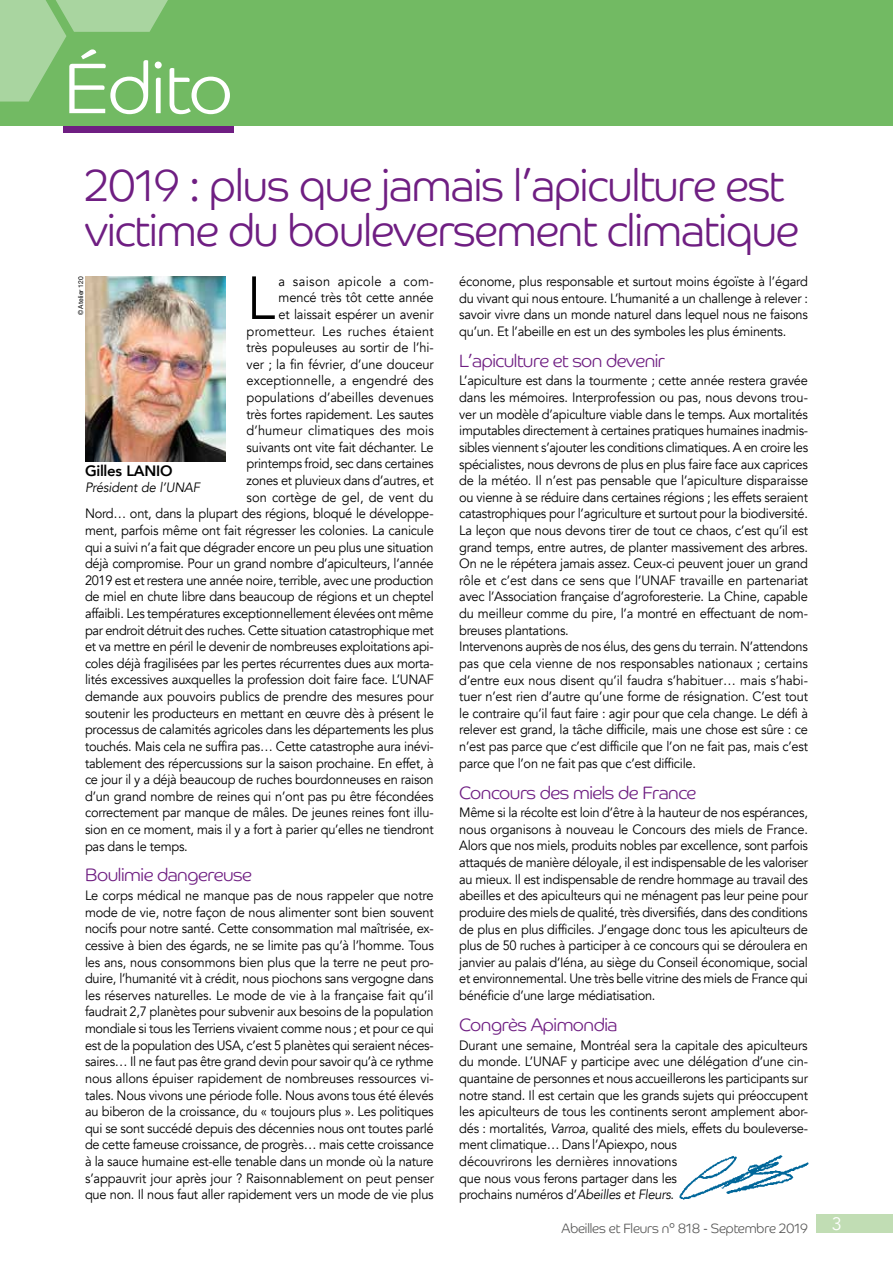
<style>
.page{position:relative;width:893px;height:1263px;background:#fff}
.page>*{position:absolute;margin:0;border:0;box-sizing:border-box;transform-origin:0 0}
.t1{font:300 72px "Co Headline";letter-spacing:-.02em;color:#fff}
.t2{font:300 60.15px "Avenir";color:#000;scale:.95 1}
.t3{font:300 45px/45px "Co Headline";letter-spacing:-.02em;color:#6f1e82;scale:.95 1}
.t4{font:300 18px "Co Headline";letter-spacing:-.025em;color:#6f1e82}
.t5{font:18px "Avenir";color:#fff}
.t6{font:800 15px "Avenir";letter-spacing:-.02em;color:#000}
.t7{font:13.5px/16.6px "Avenir";letter-spacing:-.02em;color:#000;text-align:justify;scale:.95 1}
.t8{font:13.5px "Avenir";letter-spacing:.005em;color:#000;scale:.95 1}
.t9{font:300 13.5px "Co Headline";letter-spacing:-.01em;color:#565655;scale:.95 1}
.t10{font:13.5px "Avenir";color:#000;scale:.95 1}
.t11{font:13.5px "Avenir";letter-spacing:.015em;color:#000;scale:.95 1}
.t12{font:13.5px "Avenir";letter-spacing:.01em;color:#000;scale:.95 1}
.t13{font:13.5px "Avenir";letter-spacing:.03em;color:#000;scale:.95 1}
.t14{font:italic 13.5px "Avenir";letter-spacing:-.01em;color:#000;scale:.95 1}
.t15{font:6.75px "Helvetica Neue";color:#000;scale:.95 1}
.s1{font-style:italic}
</style>
<div class="page">
<div style="left:64px;top:117px;width:170px;height:16px;background:#6f1e82"></div>
<div style="left:0;top:0;width:893px;height:125px;background:#72ba63"></div>
<svg style="left:0;top:0;width:168px;height:102px"></svg>
<img style="left:679px;top:1155px;width:130px;height:45px">
<img style="left:85px;top:276px;width:140px;height:185px">
<div style="left:816px;top:1214px;width:77px;height:19px;background:#c1ddb4"></div>
<h1 class="t1" style="left:64px;top:45px;width:171px">Édito</h1>
<h3 class="t3" style="left:85px;top:162px;width:753px">2019 : plus que jamais l’apiculture est victime du bouleversement climatique</h3>
<h2 class="t2" style="left:247px;top:263px;width:32px">L</h2>
<p class="t13" style="left:279px;top:273px;width:165px">a saison apicole a com-</p>
<p class="t15" style="left:76px;top:315px;width:42px;rotate:-90deg">© Atelier 120</p>
<p class="t7" style="left:279px;top:290px;width:165px">mencé très tôt cette année</p>
<p class="t7" style="left:279px;top:306px;width:165px">et laissait espérer un avenir</p>
<p class="t11" style="left:247px;top:323px;width:198px">prometteur. Les ruches étaient</p>
<p class="t7" style="left:247px;top:339px;width:198px">très populeuses au sortir de l’hi-</p>
<p class="t7" style="left:247px;top:356px;width:198px">ver ; la fin février, d’une douceur</p>
<p class="t8" style="left:247px;top:373px;width:198px">exceptionnelle, a engendré des</p>
<p class="t10" style="left:247px;top:389px;width:198px">populations d’abeilles devenues</p>
<p class="t7" style="left:247px;top:406px;width:198px">très fortes rapidement. Les sautes</p>
<p class="t12" style="left:247px;top:422px;width:199px">d’humeur climatiques des mois</p>
<p class="t7" style="left:247px;top:439px;width:198px">suivants ont vite fait déchanter. Le</p>
<p class="t7" style="left:247px;top:456px;width:198px">printemps froid, sec dans certaines</p>
<p class="t7" style="left:247px;top:472px;width:198px">zones et pluvieux dans d’autres, et</p>
<p class="t8" style="left:247px;top:489px;width:198px">son cortège de gel, de vent du</p>
<p class="t7" style="left:85px;top:505px;width:369px">Nord… ont, dans la plupart des régions, bloqué le développe-</p>
<p class="t7" style="left:85px;top:522px;width:369px">ment, parfois même ont fait régresser les colonies. La canicule</p>
<p class="t7" style="left:85px;top:539px;width:369px">qui a suivi n’a fait que dégrader encore un peu plus une situation</p>
<p class="t7" style="left:85px;top:555px;width:368px">déjà compromise. Pour un grand nombre d’apiculteurs, l’année</p>
<p class="t7" style="left:85px;top:572px;width:369px">2019 est et restera une année noire, terrible, avec une production</p>
<p class="t7" style="left:85px;top:589px;width:369px">de miel en chute libre dans beaucoup de régions et un cheptel</p>
<p class="t7" style="left:85px;top:605px;width:368px">affaibli. Les températures exceptionnellement élevées ont même</p>
<p class="t7" style="left:85px;top:622px;width:369px">par endroit détruit des ruches. Cette situation catastrophique met</p>
<p class="t7" style="left:85px;top:638px;width:369px">et va mettre en péril le devenir de nombreuses exploitations api-</p>
<p class="t7" style="left:85px;top:655px;width:369px">coles déjà fragilisées par les pertes récurrentes dues aux morta-</p>
<p class="t7" style="left:85px;top:672px;width:369px">lités excessives auxquelles la profession doit faire face. L’UNAF</p>
<p class="t7" style="left:85px;top:688px;width:369px">demande aux pouvoirs publics de prendre des mesures pour</p>
<p class="t7" style="left:85px;top:705px;width:369px">soutenir les producteurs en mettant en œuvre dès à présent le</p>
<p class="t7" style="left:85px;top:721px;width:369px">processus de calamités agricoles dans les départements les plus</p>
<p class="t7" style="left:85px;top:738px;width:369px">touchés. Mais cela ne suffira pas… Cette catastrophe aura inévi-</p>
<p class="t7" style="left:85px;top:755px;width:369px">tablement des répercussions sur la saison prochaine. En effet, à</p>
<p class="t7" style="left:85px;top:771px;width:368px">ce jour il y a déjà beaucoup de ruches bourdonneuses en raison</p>
<p class="t7" style="left:85px;top:788px;width:368px">d’un grand nombre de reines qui n’ont pas pu être fécondées</p>
<p class="t7" style="left:85px;top:805px;width:369px">correctement par manque de mâles. De jeunes reines font illu-</p>
<p class="t7" style="left:85px;top:821px;width:369px">sion en ce moment, mais il y a fort à parier qu’elles ne tiendront</p>
<p class="t7" style="left:85px;top:838px;width:110px">pas dans le temps.</p>
<h3 class="t4" style="left:85px;top:864px;width:168px">Boulimie dangereuse</h3>
<p class="t7" style="left:85px;top:887px;width:369px">Le corps médical ne manque pas de nous rappeler que notre mode de vie, notre façon de nous alimenter sont bien souvent nocifs pour notre santé. Cette consommation mal maîtrisée, ex&shy;cessive à bien des égards, ne se limite pas qu’à l’homme. Tous les ans, nous consommons bien plus que la terre ne peut pro&shy;duire, l’humanité vit à crédit, nous piochons sans vergogne dans les réserves naturelles. Le mode de vie à la française fait qu’il faudrait 2,7 planètes pour subvenir aux besoins de la population mondiale si tous les Terriens vivaient comme nous ; et pour ce qui est de la population des USA, c’est 5 planètes qui seraient néces&shy;saires… Il ne faut pas être grand devin pour savoir qu’à ce rythme nous allons épuiser rapidement de nombreuses ressources vi&shy;tales. Nous vivons une période folle. Nous avons tous été élevés au biberon de la croissance, du « toujours plus ». Les politiques qui se sont succédé depuis des décennies nous ont toutes parlé de cette fameuse croissance, de progrès… mais cette croissance à la sauce humaine est-elle tenable dans un monde où la nature s’appauvrit jour après jour ? Raisonnablement on peut penser que non. Il nous faut aller rapidement vers un mode de vie plus</p>
<p class="t6" style="left:85px;top:459px;width:89px">Gilles LANIO</p>
<p class="t14" style="left:85px;top:479px;width:123px">Président de l’UNAF</p>
<p class="t7" style="left:459px;top:273px;width:369px">économe, plus responsable et surtout moins égoïste à l’égard du vivant qui nous entoure. L’humanité a un challenge à relever : savoir vivre dans un monde naturel dans lequel nous ne faisons qu’un. Et l’abeille en est un des symboles les plus éminents.</p>
<h3 class="t4" style="left:459px;top:350px;width:207px">L’apiculture et son devenir</h3>
<p class="t7" style="left:459px;top:373px;width:369px;text-align:left">L’apiculture est dans la tourmente ; cette année restera gravée dans les mémoires. Interprofession ou pas, nous devons trou&shy;ver un modèle d’apiculture viable dans le temps. Aux mortalités imputables directement à certaines pratiques humaines inadmis&shy;sibles viennent s’ajouter les conditions climatiques. A en croire les spécialistes, nous devrons de plus en plus faire face aux caprices de la météo. Il n’est pas pensable que l’apiculture disparaisse ou vienne à se réduire dans certaines régions ; les effets seraient catastrophiques pour l’agriculture et surtout pour la biodiversité.<br>La leçon que nous devons tirer de tout ce chaos, c’est qu’il est grand temps, entre autres, de planter massivement des arbres.<br>On ne le répétera jamais assez. Ceux-ci peuvent jouer un grand rôle et c’est dans ce sens que l’UNAF travaille en partenariat avec l’Association française d’agroforesterie. La Chine, capable du meilleur comme du pire, l’a montré en effectuant de nom&shy;breuses plantations.<br>Intervenons auprès de nos élus, des gens du terrain. N’attendons pas que cela vienne de nos responsables nationaux ; certains d’entre eux nous disent qu’il faudra s’habituer… mais s’habi&shy;tuer n’est rien d’autre qu’une forme de résignation. C’est tout le contraire qu’il faut faire : agir pour que cela change. Le défi à relever est grand, la tâche difficile, mais une chose est sûre : ce n’est pas parce que c’est difficile que l’on ne fait pas, mais c’est parce que l’on ne fait pas que c’est difficile.</p>
<h3 class="t4" style="left:459px;top:781px;width:239px">Concours des miels de France</h3>
<p class="t7" style="left:459px;top:804px;width:369px">Même si la récolte est loin d’être à la hauteur de nos espérances, nous organisons à nouveau le Concours des miels de France.<br>Alors que nos miels, produits nobles par excellence, sont parfois attaqués de manière déloyale, il est indispensable de les valoriser au mieux. Il est indispensable de rendre hommage au travail des abeilles et des apiculteurs qui ne ménagent pas leur peine pour produire des miels de qualité, très diversifiés, dans des conditions de plus en plus difficiles. J’engage donc tous les apiculteurs de plus de 50 ruches à participer à ce concours qui se déroulera en janvier au palais d’Iéna, au siège du Conseil économique, social et environnemental. Une très belle vitrine des miels de France qui bénéficie d’une large médiatisation.</p>
<h3 class="t4" style="left:459px;top:1014px;width:160px">Congrès Apimondia</h3>
<p class="t7" style="left:459px;top:1037px;width:369px;text-align:left">Durant une semaine, Montréal sera la capitale des apiculteurs du monde. L’UNAF y participe avec une délégation d’une cin&shy;quantaine de personnes et nous accueillerons les participants sur notre stand. Il est certain que les grands sujets qui préoccupent les apiculteurs de tous les continents seront amplement abor&shy;dés : mortalités, <span class="s1">Varroa</span>, qualité des miels, effets du bouleverse&shy;ment climatique… Dans l’Apiexpo, nous<br>découvrirons les dernières innovations<br>que nous vous ferons partager dans les<br>prochains numéros d’<span class="s1">Abeilles et Fleurs</span>.</p>
<p class="t9" style="left:561px;top:1220px;width:261px">Abeilles et Fleurs n° 818 - Septembre 2019</p>
<h3 class="t5" style="left:832px;top:1213px;width:12px">3</h3>
</div>
